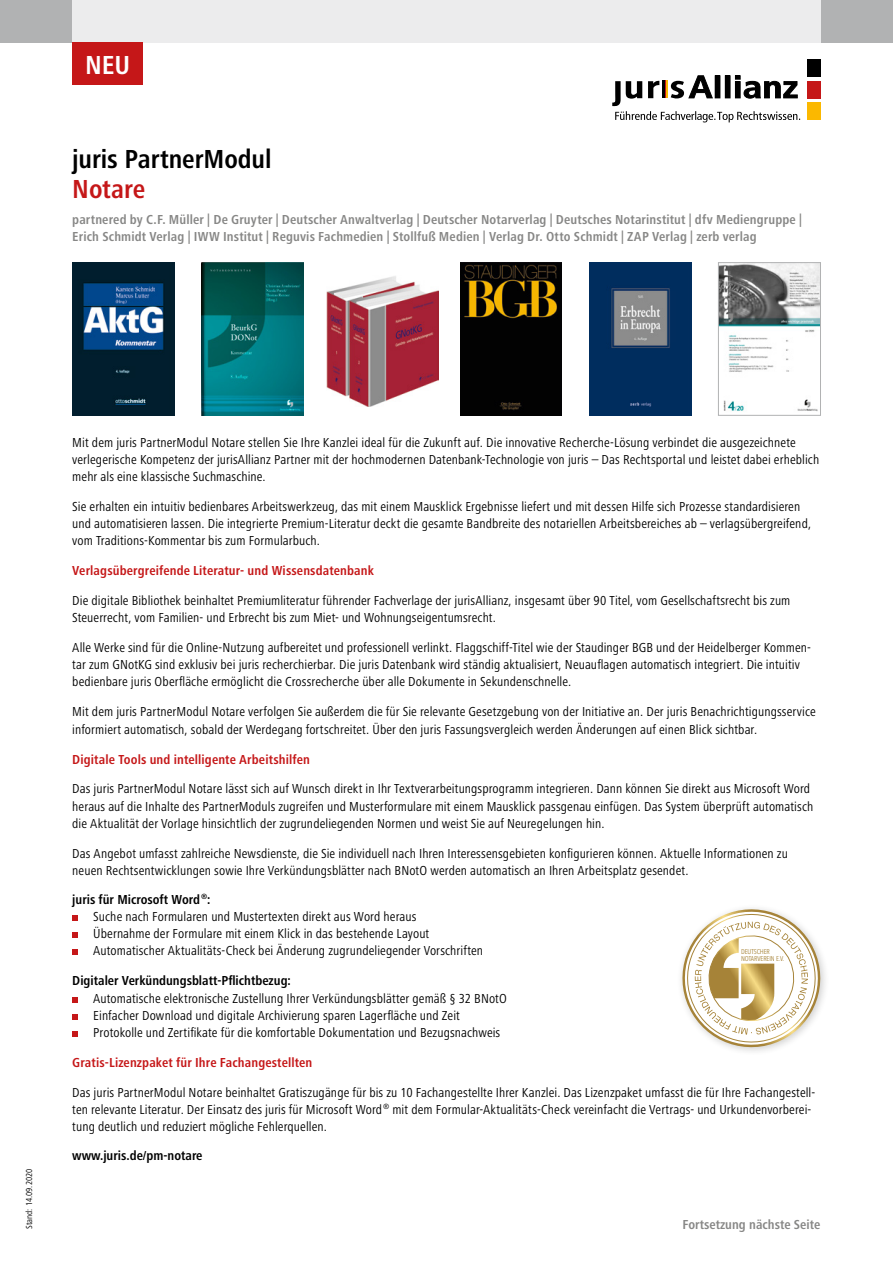
<style>
.page{position:relative;width:893px;height:1263px;background:#fff}
.page>*{position:absolute;margin:0;border:0;box-sizing:border-box;transform-origin:0 0}
.t1{font:700 condensed 27px "Frutiger Next Pro";letter-spacing:-.005em;color:#000}
.t2{font:700 condensed 27px "Frutiger Next Pro";letter-spacing:-.005em;color:#c51718}
.t3{font:700 condensed 27px "Frutiger Next Pro";color:#fff}
.t4{font:condensed 13.5px/17.1px "Frutiger Next Pro";letter-spacing:.01em;color:#000}
.t5{font:700 condensed 13.5px/17.1px "Frutiger Next Pro";letter-spacing:.01em;color:#878786}
.t6{font:700 condensed 13.5px "Frutiger Next Pro";letter-spacing:.01em;color:#c51718}
.t7{font:700 condensed 13.5px "Frutiger Next Pro";color:#000}
.t8{font:condensed 9px "Frutiger Next Pro";color:#000}
.t9{font:8.85px "Helvetica";color:#fff}
.t10{font:6.9px/6.9px "Avenir Next Condensed";letter-spacing:-.01em;color:#a68338}
.s1{font-weight:700}
</style>
<div class="page">
<div style="left:0;top:0;width:893px;height:43px;background:#b1b2b3"></div>
<div style="left:807px;top:60px;width:14px;height:17px;background:#000"></div>
<div style="left:807px;top:81px;width:14px;height:17px;background:#c51718"></div>
<div style="left:807px;top:102px;width:14px;height:18px;background:#fbb800"></div>
<svg style="left:612px;top:75px;width:188px;height:47px"></svg>
<div style="left:72px;top:0;width:749px;height:43px;background:#ececed"></div>
<svg style="left:72px;top:915px;width:6px;height:6px"></svg>
<svg style="left:72px;top:932px;width:6px;height:6px"></svg>
<svg style="left:72px;top:949px;width:6px;height:6px"></svg>
<svg style="left:72px;top:997px;width:6px;height:5px"></svg>
<svg style="left:72px;top:1014px;width:6px;height:6px"></svg>
<svg style="left:72px;top:1031px;width:6px;height:6px"></svg>
<img style="left:460px;top:262px;width:102px;height:153px">
<img style="left:72px;top:262px;width:103px;height:153px">
<img style="left:201px;top:262px;width:103px;height:153px">
<img style="left:326px;top:276px;width:112px;height:131px">
<img style="left:720px;top:264px;width:99px;height:147px">
<div style="left:718px;top:262px;width:103px;height:153px;border:1px solid #b1b2b3"></div>
<img style="left:589px;top:262px;width:102px;height:153px">
<div style="left:72px;top:43px;width:71px;height:42px;background:#c51718"></div>
<svg style="left:681px;top:908px;width:144px;height:144px"></svg>
<h1 class="t3" style="left:85px;top:49px;width:47px">NEU</h1>
<h1 class="t1" style="left:72px;top:144px;width:201px">juris PartnerModul</h1>
<h1 class="t2" style="left:72px;top:174px;width:74px">Notare</h1>
<p class="t5" style="left:72px;top:211px;width:731px">partnered by C.F. Müller | De Gruyter | Deutscher Anwaltverlag | Deutscher Notarverlag | Deutsches Notarinstitut | dfv Mediengruppe |<br>Erich Schmidt Verlag | IWW Institut | Reguvis Fachmedien | Stollfuß Medien | Verlag Dr. Otto Schmidt | ZAP Verlag | zerb verlag</p>
<p class="t8" style="left:24px;top:1229px;width:62px;rotate:-90deg">Stand: 14.09.2020</p>
<p class="t4" style="left:72px;top:433px;width:748px">Mit dem juris PartnerModul Notare stellen Sie Ihre Kanzlei ideal für die Zukunft auf. Die innovative Recherche-Lösung verbindet die ausgezeichnete verlegerische Kompetenz der jurisAllianz Partner mit der hochmodernen Datenbank-Technologie von juris – Das Rechtsportal und leistet dabei erheblich mehr als eine klassische Suchmaschine.</p>
<p class="t4" style="left:72px;top:498px;width:740px">Sie erhalten ein intuitiv bedienbares Arbeitswerkzeug, das mit einem Mausklick Ergebnisse liefert und mit dessen Hilfe sich Prozesse standardisieren und automatisieren lassen. Die integrierte Premium-Literatur deckt die gesamte Bandbreite des notariellen Arbeitsbereiches ab – verlagsübergreifend, vom Traditions-Kommentar bis zum Formularbuch.</p>
<p class="t6" style="left:72px;top:563px;width:303px">Verlagsübergreifende Literatur- und Wissensdatenbank</p>
<p class="t4" style="left:72px;top:592px;width:720px">Die digitale Bibliothek beinhaltet Premiumliteratur führender Fachverlage der jurisAllianz, insgesamt über 90 Titel, vom Gesellschaftsrecht bis zum<br>Steuerrecht, vom Familien- und Erbrecht bis zum Miet- und Wohnungseigentumsrecht.</p>
<p class="t4" style="left:72px;top:639px;width:740px">Alle Werke sind für die Online-Nutzung aufbereitet und professionell verlinkt. Flaggschiff-Titel wie der Staudinger BGB und der Heidelberger Kommen&shy;tar zum GNotKG sind exklusiv bei juris recherchierbar. Die juris Datenbank wird ständig aktualisiert, Neuauflagen automatisch integriert. Die intuitiv bedienbare juris Oberfläche ermöglicht die Crossrecherche über alle Dokumente in Sekundenschnelle.</p>
<p class="t4" style="left:72px;top:703px;width:745px">Mit dem juris PartnerModul Notare verfolgen Sie außerdem die für Sie relevante Gesetzgebung von der Initiative an. Der juris Benachrichtigungsservice informiert automatisch, sobald der Werdegang fortschreitet. Über den juris Fassungsvergleich werden Änderungen auf einen Blick sichtbar.</p>
<p class="t6" style="left:72px;top:751px;width:239px">Digitale Tools und intelligente Arbeitshilfen</p>
<p class="t4" style="left:72px;top:780px;width:742px">Das juris PartnerModul Notare lässt sich auf Wunsch direkt in Ihr Textverarbeitungsprogramm integrieren. Dann können Sie direkt aus Microsoft Word heraus auf die Inhalte des PartnerModuls zugreifen und Musterformulare mit einem Mausklick passgenau einfügen. Das System überprüft automatisch die Aktualität der Vorlage hinsichtlich der zugrundeliegenden Normen und weist Sie auf Neuregelungen hin.</p>
<p class="t4" style="left:72px;top:845px;width:717px">Das Angebot umfasst zahlreiche Newsdienste, die Sie individuell nach Ihren Interessensgebieten konfigurieren können. Aktuelle Informationen zu neuen Rechtsentwicklungen sowie Ihre Verkündungsblätter nach BNotO werden automatisch an Ihren Arbeitsplatz gesendet.</p>
<p class="t4" style="left:93px;top:891px;width:391px;text-indent:-21px"><span class="s1">juris für Microsoft Word</span><sup>®</sup><span class="s1">:<br></span>Suche nach Formularen und Mustertexten direkt aus Word heraus<br>Übernahme der Formulare mit einem Klick in das bestehende Layout Automatischer Aktualitäts-Check bei Änderung zugrundeliegender Vorschriften</p>
<p class="t7" style="left:72px;top:973px;width:220px">Digitaler Verkündungsblatt-Pflichtbezug:</p>
<p class="t4" style="left:93px;top:989px;width:415px">Automatische elektronische Zustellung Ihrer Verkündungsblätter gemäß § 32 BNotO<br>Einfacher Download und digitale Archivierung sparen Lagerfläche und Zeit<br>Protokolle und Zertifikate für die komfortable Dokumentation und Bezugsnachweis</p>
<p class="t6" style="left:72px;top:1054px;width:242px">Gratis-Lizenzpaket für Ihre Fachangestellten</p>
<p class="t4" style="left:72px;top:1084px;width:745px">Das juris PartnerModul Notare beinhaltet Gratiszugänge für bis zu 10 Fachangestellte Ihrer Kanzlei. Das Lizenzpaket umfasst die für Ihre Fachangestell&shy;ten relevante Literatur. Der Einsatz des juris für Microsoft Word<sup>®</sup> mit dem Formular-Aktualitäts-Check vereinfacht die Vertrags- und Urkundenvorberei&shy;tung deutlich und reduziert mögliche Fehlerquellen.</p>
<p class="t7" style="left:72px;top:1148px;width:132px">www.juris.de/pm-notare</p>
<p class="t10" style="left:741px;top:948px;width:45px">DEUTSCHER<br>NOTARVEREIN E.V.</p>
<p class="t9" style="left:753px;top:1042px;width:4px;rotate:-180deg">.</p>
<p class="t5" style="left:683px;top:1216px;width:139px">Fortsetzung nächste Seite</p>
</div>
